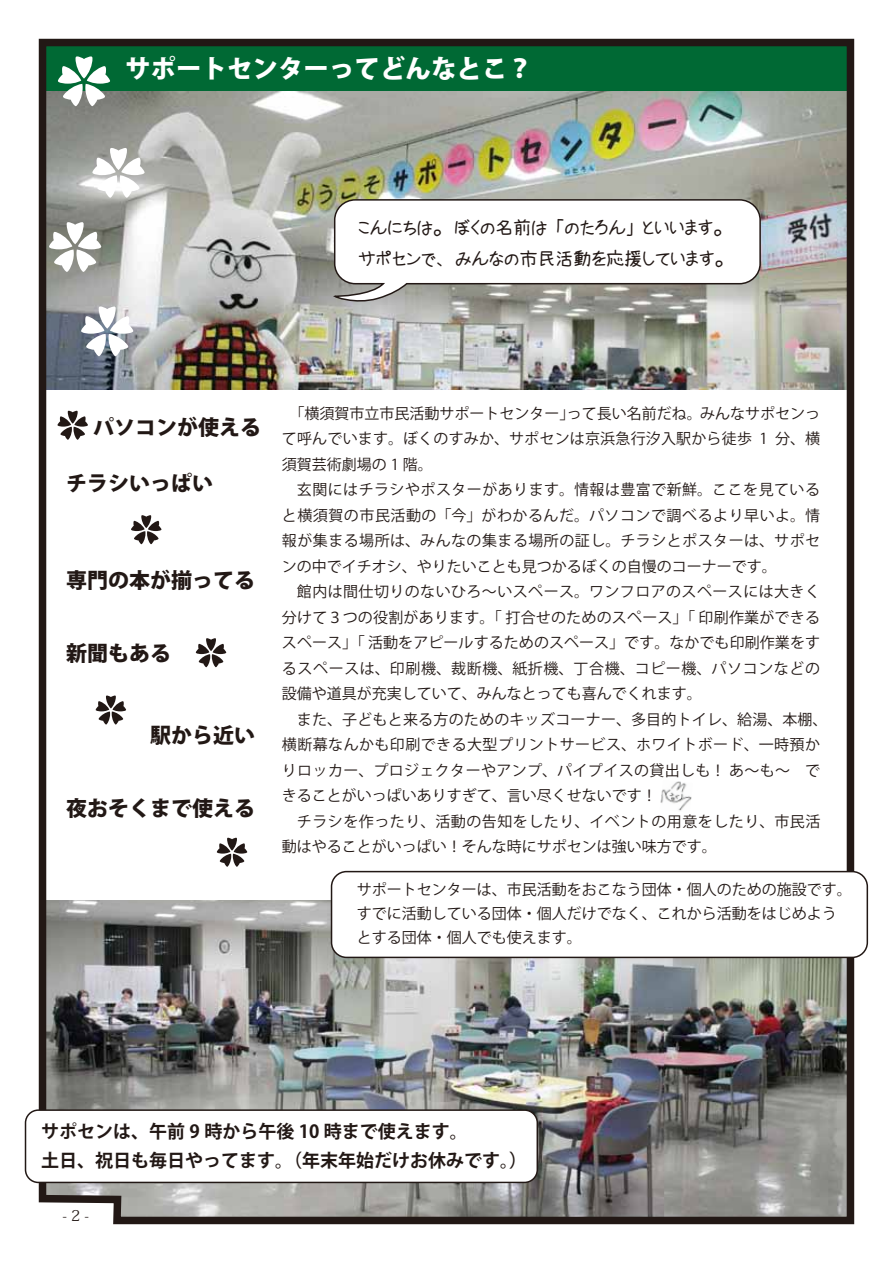
<style>
.page{position:relative;width:893px;height:1263px;background:#fff}
.page>*{position:absolute;margin:0;border:0;box-sizing:border-box;transform-origin:0 0}
.t1{font:800 25.5px "Koz Go Pro";color:#fff}
.t2{font:800 21px "Koz Go Pro";color:#221815}
.t3{font:700 18px/28.5px "Koz Go Pro";color:#221815}
.t4{font:18px/31.5px "HONYA JI";color:#221815}
.t5{font:15px/24px "Koz Go Pro";letter-spacing:.015em;color:#221815}
.t6{font:15px "Koz Go Pro";letter-spacing:.035em;color:#221815}
.t7{font:15px "Koz Go Pro";letter-spacing:.04em;color:#221815}
.t8{font:15px "Koz Min Pr 6 N";color:#221815}
</style>
<div class="page">
<img style="left:36px;top:38px;width:822px;height:1187px">
<div style="left:26px;top:1110px;width:511px;height:72px;background:#fff;border-radius:13px"></div>
<div style="left:25px;top:1109px;width:513px;height:74px;border:2px solid #221815;border-radius:13px"></div>
<div style="left:332px;top:872px;width:535px;height:85px;background:#fff;border-radius:15px"></div>
<div style="left:331px;top:871px;width:537px;height:87px;border:2px solid #221815;border-radius:15px"></div>
<svg style="left:58px;top:56px;width:52px;height:50px"></svg>
<img style="left:660px;top:780px;width:33px;height:33px">
<p class="t1" style="left:125px;top:52px;width:409px">サポートセンターってどんなとこ？</p>
<p class="t4" style="left:358px;top:211px;width:370px">こんにちは。ぼくの名前は「のたろん」といいます。サポセンで、みんなの市民活動を応援しています。</p>
<p class="t2" style="left:93px;top:414px;width:170px">パソコンが使える</p>
<p class="t2" style="left:66px;top:469px;width:149px">チラシいっぱい</p>
<p class="t2" style="left:66px;top:567px;width:191px">専門の本が揃ってる</p>
<p class="t2" style="left:66px;top:639px;width:106px">新聞もある</p>
<p class="t2" style="left:150px;top:722px;width:106px">駅から近い</p>
<p class="t2" style="left:66px;top:794px;width:191px">夜おそくまで使える</p>
<p class="t5" style="left:289px;top:402px;width:532px">「横須賀市立市民活動サポートセンター」って長い名前だね。みんなサポセンっ</p>
<p class="t5" style="left:282px;top:427px;width:540px">て呼んでいます。ぼくのすみか、サポセンは京浜急行汐入駅から徒歩 1 分、横</p>
<p class="t5" style="left:282px;top:453px;width:152px">須賀芸術劇場の 1 階。</p>
<p class="t5" style="left:297px;top:478px;width:525px">玄関にはチラシやポスターがあります。情報は豊富で新鮮。ここを見ている</p>
<p class="t6" style="left:282px;top:505px;width:540px">と横須賀の市民活動の「今」がわかるんだ。パソコンで調べるより早いよ。情</p>
<p class="t5" style="left:282px;top:529px;width:540px">報が集まる場所は、みんなの集まる場所の証し。チラシとポスターは、サポセ</p>
<p class="t5" style="left:282px;top:555px;width:496px">ンの中でイチオシ、やりたいことも見つかるぼくの自慢のコーナーです。</p>
<p class="t5" style="left:297px;top:580px;width:525px">館内は間仕切りのないひろ～いスペース。ワンフロアのスペースには大きく</p>
<p class="t5" style="left:282px;top:606px;width:540px">分けて３つの役割があります。「 打合せのためのスペース」「 印刷作業ができる</p>
<p class="t5" style="left:282px;top:631px;width:540px">スペース」「 活動をアピールするためのスペース」です。なかでも印刷作業をす</p>
<p class="t7" style="left:282px;top:658px;width:540px">るスペースは、印刷機、裁断機、紙折機、丁合機、コピー機、パソコンなどの</p>
<p class="t5" style="left:282px;top:682px;width:421px">設備や道具が充実していて、みんなとっても喜んでくれます。</p>
<p class="t5" style="left:297px;top:708px;width:532px">また、子どもと来る方のためのキッズコーナー、多目的トイレ、給湯、本棚、</p>
<p class="t5" style="left:282px;top:733px;width:540px">横断幕なんかも印刷できる大型プリントサービス、ホワイトボード、一時預か</p>
<p class="t5" style="left:282px;top:759px;width:540px">りロッカー、プロジェクターやアンプ、パイプイスの貸出しも！ あ～も～　で</p>
<p class="t5" style="left:282px;top:784px;width:376px">きることがいっぱいありすぎて、言い尽くせないです！</p>
<p class="t6" style="left:297px;top:811px;width:525px">チラシを作ったり、活動の告知をしたり、イベントの用意をしたり、市民活</p>
<p class="t5" style="left:282px;top:835px;width:436px">動はやることがいっぱい！そんな時にサポセンは強い味方です。</p>
<p class="t5" style="left:357px;top:878px;width:497px">サポートセンターは、市民活動をおこなう団体・個人のための施設です。すでに活動している団体・個人だけでなく、これから活動をはじめようとする団体・個人でも使えます。</p>
<p class="t3" style="left:41px;top:1118px;width:488px">サポセンは、午前 9 時から午後 10 時まで使えます。<br>土日、祝日も毎日やってます。（年末年始だけお休みです。）</p>
<p class="t8" style="left:62px;top:1207px;width:28px">- 2 -</p>
</div>
